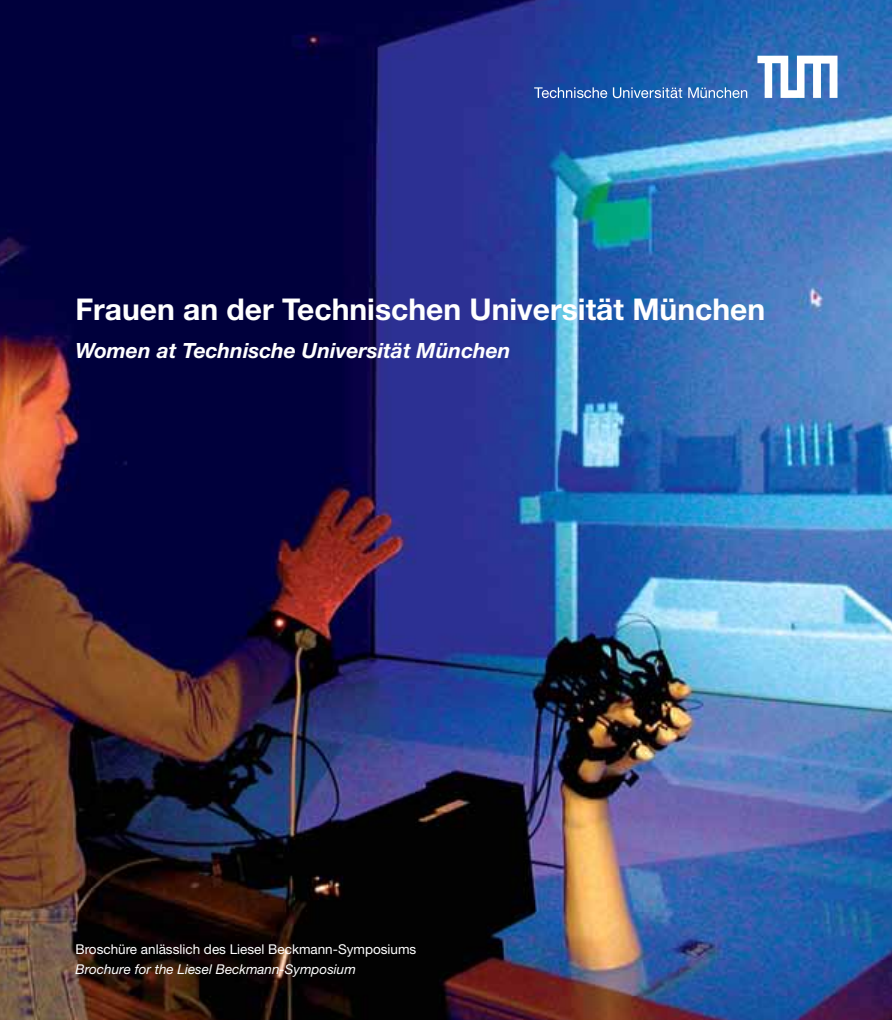
<style>
.page{position:relative;width:892px;height:1020px;background:#fff}
.page>*{position:absolute;margin:0;border:0;box-sizing:border-box;transform-origin:0 0}
.t1{font:700 30px "TUM Neue Helvetica";color:#fff}
.t2{font:italic 700 21px "TUM Neue Helvetica";color:#fff}
.t3{font:13.5px "TUM Neue Helvetica";color:#fff}
.t4{font:italic 13.5px "TUM Neue Helvetica";color:#fff}
</style>
<div class="page">
<img style="left:0;top:0;width:892px;height:1020px">
<svg style="left:757px;top:56px;width:80px;height:42px"></svg>
<svg style="left:534px;top:87px;width:73px;height:11px"></svg>
<svg style="left:613px;top:87px;width:69px;height:11px"></svg>
<svg style="left:688px;top:87px;width:59px;height:11px"></svg>
<h1 class="t1" style="left:75px;top:298px;width:691px">Frauen an der Technischen Universität München</h1>
<h2 class="t2" style="left:75px;top:343px;width:437px">Women at Technische Universität München</h2>
<p class="t3" style="left:75px;top:944px;width:342px">Broschüre anlässlich des Liesel Beckmann-Symposiums</p>
<p class="t4" style="left:75px;top:964px;width:282px">Brochure for the Liesel Beckmann-Symposium</p>
</div>
